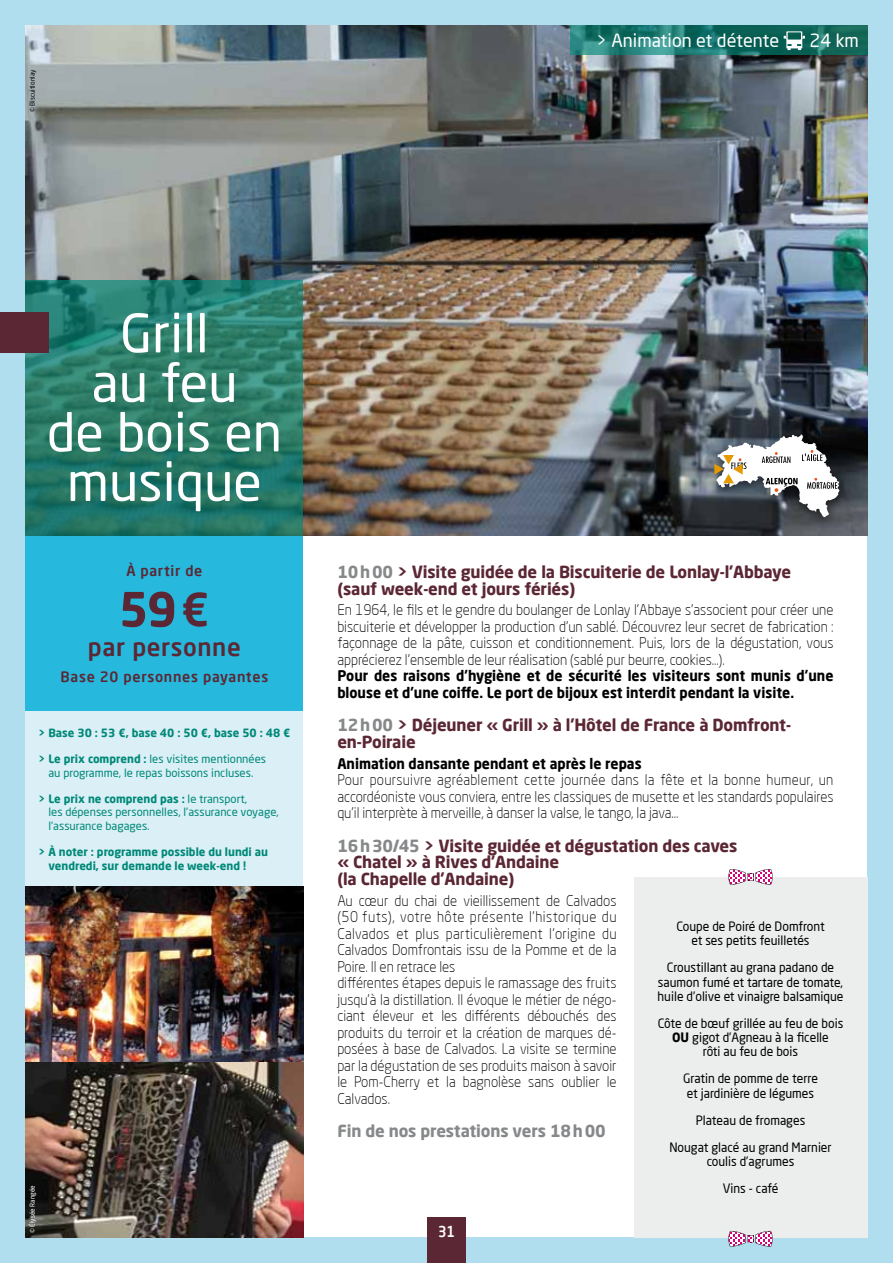
<style>
.page{position:relative;width:893px;height:1263px;background:#fff}
.page>*{position:absolute;margin:0;border:0;box-sizing:border-box;transform-origin:0 0}
.t1{font:52.5px/49.5px "Neo Sans Pro";color:#fff;text-align:center}
.t2{font:500 45px "Neo Sans Pro";color:#5b2734}
.t3{font:500 24px "Neo Sans Pro";letter-spacing:.025em;color:#5b2734}
.t4{font:18px "Neo Sans Pro";color:#fff}
.t5{font:700 16.5px/16.5px "Neo Sans Pro";letter-spacing:-.01em;color:#5b2734}
.t6{font:700 16.5px "Neo Sans Pro";letter-spacing:-.01em;color:#87888a}
.t7{font:500 15px "Neo Sans Pro";color:#fff;scale:.9 1}
.t8{font:300 14.55px/16.5px "Neo Sans Pro";color:#000;text-align:justify;scale:.95 1}
.t9{font:700 14.55px/16.5px "Neo Sans Pro";color:#000;scale:.95 1}
.t10{font:500 14.25px "Neo Sans Pro";letter-spacing:.05em;color:#5b2734}
.t11{font:12.75px/14.2px "Neo Sans Pro";color:#000;text-align:center;scale:.95 1}
.t12{font:11.25px/13.5px "Neo Sans Pro";color:#008978;text-align:center}
.t13{font:700 11.25px/13.5px "Neo Sans Pro";color:#008978}
.t14{font:6.75px "Neo Sans Pro";color:#000;scale:.95 1}
.t15{font:6.75px "Neo Sans Pro";color:#fff;scale:.95 1}
.s1{font-weight:700}
.s2{color:#87888a}
</style>
<div class="page">
<div style="left:0;top:0;width:893px;height:1263px;background:linear-gradient(to right,#b1deef,#b1deef)"></div>
<div style="left:26px;top:26px;width:841px;height:1211px;background:#fff"></div>
<img style="left:26px;top:26px;width:841px;height:510px">
<svg style="left:570px;top:26px;width:297px;height:29px"></svg>
<svg style="left:784px;top:31px;width:21px;height:19px"></svg>
<svg style="left:26px;top:281px;width:277px;height:255px"></svg>
<div style="left:427px;top:1217px;width:39px;height:46px;background:#5b2734"></div>
<div style="left:26px;top:536px;width:277px;height:175px;background:#26b9dd"></div>
<svg style="left:122px;top:591px;width:53px;height:37px"></svg>
<div style="left:26px;top:711px;width:277px;height:176px;background:#dbeff7"></div>
<div style="left:0;top:312px;width:49px;height:41px;background:#5b2734"></div>
<img style="left:26px;top:887px;width:277px;height:175px">
<img style="left:26px;top:1062px;width:277px;height:175px">
<div style="left:708px;top:431px;width:140px;height:99px;background:#000;opacity:.55"></div>
<svg style="left:714px;top:434px;width:125px;height:83px"></svg>
<div style="left:634px;top:877px;width:233px;height:360px;background:#eceded"></div>
<svg style="left:728px;top:869px;width:45px;height:16px"></svg>
<svg style="left:728px;top:1231px;width:45px;height:15px"></svg>
<p class="t14" style="left:28px;top:112px;width:46px;rotate:-90deg">© Biscuitlonlay</p>
<p class="t4" style="left:596px;top:29px;width:185px">&gt; Animation et détente</p>
<p class="t4" style="left:809px;top:29px;width:51px">24 km</p>
<h1 class="t1" style="left:47px;top:308px;width:237px">Grill<br>au feu<br>de bois en musique</h1>
<p class="t10" style="left:126px;top:562px;width:78px">À partir de</p>
<h2 class="t2" style="left:119px;top:581px;width:91px">59€</h2>
<h3 class="t3" style="left:88px;top:632px;width:154px">par personne</h3>
<p class="t10" style="left:61px;top:668px;width:209px">Base 20 personnes payantes</p>
<p class="t13" style="left:38px;top:726px;width:254px">&gt; Base 30 : 53 €, base 40 : 50 €, base 50 : 48 €</p>
<p class="t12" style="left:38px;top:752px;width:229px"><span class="s1">&gt; Le prix comprend :</span> les visites mentionnées au programme, le repas boissons incluses.</p>
<p class="t12" style="left:48px;top:792px;width:232px;text-align:left;text-indent:-10px"><span class="s1">&gt; Le prix ne comprend pas :</span> le transport,<br>les dépenses personnelles, l’assurance voyage, l’assurance bagages.</p>
<p class="t13" style="left:48px;top:845px;width:221px;text-indent:-10px">&gt; À noter : programme possible du lundi au vendredi, sur demande le week-end !</p>
<p class="t15" style="left:28px;top:1233px;width:52px;rotate:-90deg">© Élysée Rangée</p>
<p class="t5" style="left:337px;top:563px;width:455px"><span class="s2">10h00</span> &gt; Visite guidée de la Biscuiterie de Lonlay-l’Abbaye (sauf week-end et jours fériés)</p>
<p class="t8" style="left:337px;top:602px;width:524px">En 1964, le fils et le gendre du boulanger de Lonlay l’Abbaye s’associent pour créer une biscuiterie et développer la production d’un sablé. Découvrez leur secret de fabrication : façonnage de la pâte, cuisson et conditionnement. Puis, lors de la dégustation, vous apprécierez l’ensemble de leur réalisation (sablé pur beurre, cookies…).</p>
<p class="t9" style="left:337px;top:667px;width:524px">Pour des raisons d’hygiène et de sécurité les visiteurs sont munis d’une blouse et d’une coiffe. Le port de bijoux est interdit pendant la visite.</p>
<p class="t5" style="left:337px;top:717px;width:455px"><span class="s2">12h00</span> &gt; Déjeuner « Grill » à l’Hôtel de France à Domfront&shy;en-Poiraie</p>
<p class="t9" style="left:337px;top:755px;width:322px">Animation dansante pendant et après le repas</p>
<p class="t8" style="left:337px;top:771px;width:524px">Pour poursuivre agréablement cette journée dans la fête et la bonne humeur, un accordéoniste vous conviera, entre les classiques de musette et les standards populaires qu’il interprète à merveille, à danser la valse, le tango, la java...</p>
<p class="t5" style="left:337px;top:837px;width:401px"><span class="s2">16h30/45</span> &gt; Visite guidée et dégustation des caves « Chatel » à Rives d’Andaine<br>(la Chapelle d’Andaine)</p>
<p class="t8" style="left:337px;top:892px;width:295px;text-align:left">Au cœur du chai de vieillissement de Calvados (50 futs), votre hôte présente l’historique du Calvados et plus particulièrement l’origine du Calvados Domfrontais issu de la Pomme et de la Poire. Il en retrace les<br>différentes étapes depuis le ramassage des fruits jusqu’à la distillation. Il évoque le métier de négo&shy;ciant éleveur et les différents débouchés des produits du terroir et la création de marques dé&shy;posées à base de Calvados. La visite se termine par la dégustation de ses produits maison à savoir le Pom-Cherry et la bagnolèse sans oublier le Calvados.</p>
<p class="t6" style="left:337px;top:1120px;width:270px">Fin de nos prestations vers 18h00</p>
<p class="t11" style="left:676px;top:919px;width:158px">Coupe de Poiré de Domfront et ses petits feuilletés</p>
<p class="t11" style="left:658px;top:960px;width:197px">Croustillant au grana padano de saumon fumé et tartare de tomate, huile d’olive et vinaigre balsamique</p>
<p class="t11" style="left:658px;top:1016px;width:197px">Côte de bœuf grillée au feu de bois<br><span class="s1">OU</span> gigot d’Agneau à la ficelle<br>rôti au feu de bois</p>
<p class="t11" style="left:683px;top:1071px;width:143px;text-align:left">Gratin de pomme de terre et jardinière de légumes</p>
<p class="t11" style="left:669px;top:1106px;width:172px;line-height:27px">Plateau de fromages<br>Nougat glacé au grand Marnier</p>
<p class="t11" style="left:707px;top:1147px;width:94px;line-height:27px">coulis d’agrumes<br>Vins - café</p>
<p class="t7" style="left:438px;top:1222px;width:20px">31</p>
</div>
